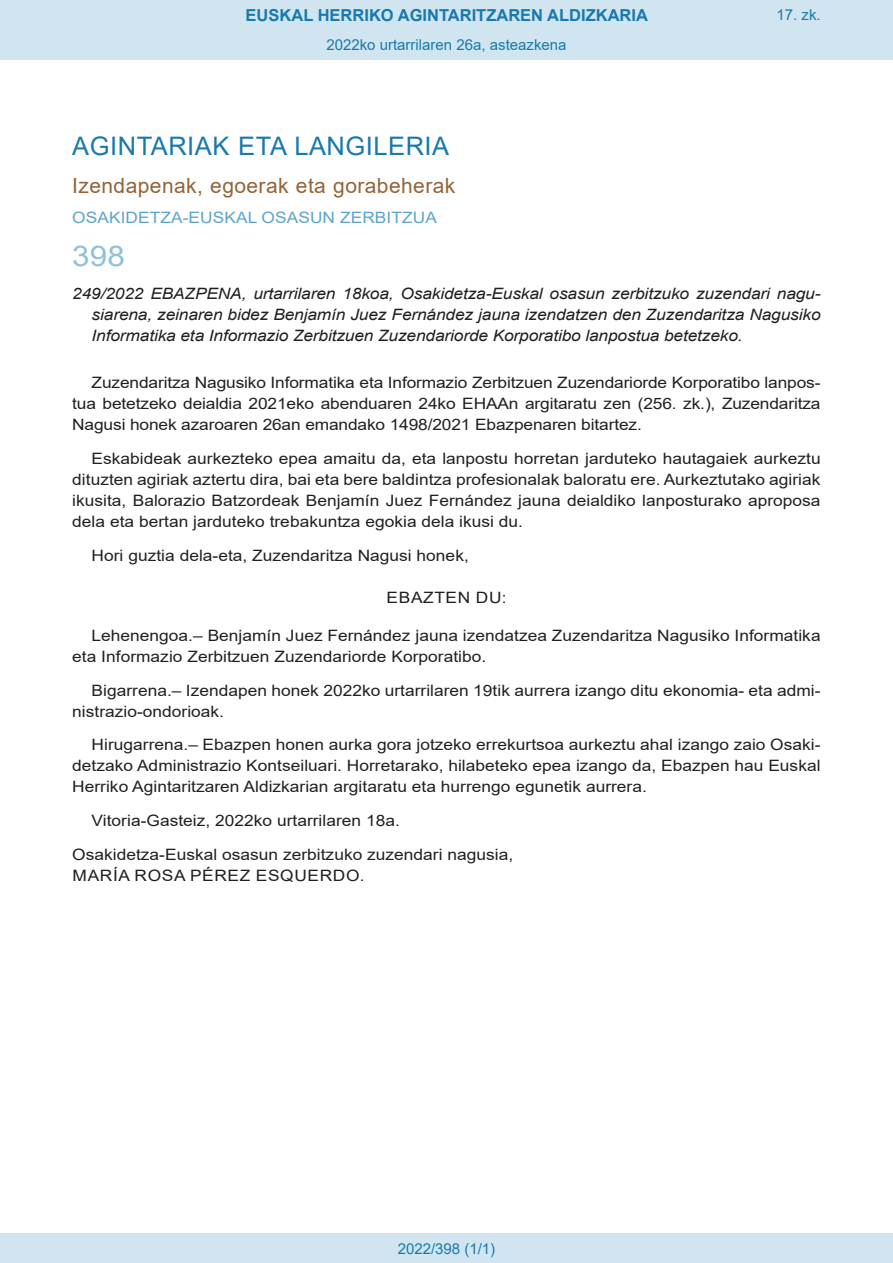
<style>
.page{position:relative;width:893px;height:1263px;background:#fff}
.page>*{position:absolute;margin:0;border:0;box-sizing:border-box;transform-origin:0 0}
.BOPVOrden{font:28.5px "Arial";color:#90c0db;scale:1.11 1}
.BOPVSeccion{font:25.5px "Arial";letter-spacing:.02em;color:#1879ad}
.BOPVSubseccion{font:21px "Arial";letter-spacing:.02em;color:#956338}
.t1{font:700 16.5px "Arial";color:#1879ad}
.BOPVDetalle{font:15.6px/21px "Arial";color:#231f20;text-align:justify;scale:1.11 1}
.BOPVTitulo{font:italic 15.6px/21px "Arial";letter-spacing:-.01em;color:#231f20;text-align:justify;scale:1.11 1}
.BOPVFirmaPuesto{font:15.6px "Arial";color:#231f20;scale:1.11 1}
.BOPVFirmaLugFec{font:15.6px "Arial";color:#231f20;scale:1.11 1}
.BOPVOrganismo{font:15.6px "Arial";letter-spacing:.005em;color:#5ea4ca;scale:1.11 1}
.BOPVFirmaNombre{font:15.6px "Arial";letter-spacing:.035em;color:#231f20;scale:1.11 1}
.BOPVClave{font:15.6px "Arial";letter-spacing:.035em;color:#231f20;scale:1.11 1}
.Paginacion_Centro{font:15px "Arial";color:#1879ad}
</style>
<div class="page">
<div style="left:0;top:0;width:893px;height:60px;background:#d0e5f0"></div>
<div style="left:0;top:1233px;width:893px;height:30px;background:#d0e5f0"></div>
<p class="t1" style="left:246px;top:3px;width:404px">EUSKAL HERRIKO AGINTARITZAREN ALDIZKARIA</p>
<p class="Paginacion_Centro" style="left:326px;top:35px;width:242px">2022ko urtarrilaren 26a, asteazkena</p>
<p class="Paginacion_Centro" style="left:776px;top:5px;width:46px">17. zk.</p>
<p class="BOPVSeccion" style="left:72px;top:128px;width:378px">AGINTARIAK ETA LANGILERIA</p>
<p class="BOPVSubseccion" style="left:72px;top:171px;width:385px">Izendapenak, egoerak eta gorabeherak</p>
<p class="BOPVOrganismo" style="left:72px;top:207px;width:330px">OSAKIDETZA-EUSKAL OSASUN ZERBITZUA</p>
<p class="BOPVOrden" style="left:72px;top:236px;width:49px">398</p>
<p class="BOPVTitulo" style="left:92px;top:284px;width:658px;text-indent:-19px">249/2022 EBAZPENA, urtarrilaren 18koa, Osakidetza-Euskal osasun zerbitzuko zuzendari nagu&shy;siarena, zeinaren bidez Benjamín Juez Fernández jauna izendatzen den Zuzendaritza Nagusiko Informatika eta Informazio Zerbitzuen Zuzendariorde Korporatibo lanpostua betetzeko.</p>
<p class="BOPVDetalle" style="left:72px;top:372px;width:676px;text-indent:19px">Zuzendaritza Nagusiko Informatika eta Informazio Zerbitzuen Zuzendariorde Korporatibo lanpos&shy;tua betetzeko deialdia 2021eko abenduaren 24ko EHAAn argitaratu zen (256. zk.), Zuzendaritza Nagusi honek azaroaren 26an emandako 1498/2021 Ebazpenaren bitartez.</p>
<p class="BOPVDetalle" style="left:72px;top:448px;width:676px;text-indent:19px">Eskabideak aurkezteko epea amaitu da, eta lanpostu horretan jarduteko hautagaiek aurkeztu dituzten agiriak aztertu dira, bai eta bere baldintza profesionalak baloratu ere. Aurkeztutako agiriak ikusita, Balorazio Batzordeak Benjamín Juez Fernández jauna deialdiko lanposturako aproposa dela eta bertan jarduteko trebakuntza egokia dela ikusi du.</p>
<p class="BOPVDetalle" style="left:92px;top:544px;width:341px">Hori guztia dela-eta, Zuzendaritza Nagusi honek,</p>
<p class="BOPVClave" style="left:387px;top:586px;width:110px">EBAZTEN DU:</p>
<p class="BOPVDetalle" style="left:72px;top:625px;width:676px;text-indent:19px">Lehenengoa.– Benjamín Juez Fernández jauna izendatzea Zuzendaritza Nagusiko Informatika eta Informazio Zerbitzuen Zuzendariorde Korporatibo.</p>
<p class="BOPVDetalle" style="left:72px;top:679px;width:676px;text-indent:19px">Bigarrena.– Izendapen honek 2022ko urtarrilaren 19tik aurrera izango ditu ekonomia- eta admi&shy;nistrazio-ondorioak.</p>
<p class="BOPVDetalle" style="left:72px;top:734px;width:676px;text-indent:19px">Hirugarrena.– Ebazpen honen aurka gora jotzeko errekurtsoa aurkeztu ahal izango zaio Osaki&shy;detzako Administrazio Kontseiluari. Horretarako, hilabeteko epea izango da, Ebazpen hau Euskal Herriko Agintaritzaren Aldizkarian argitaratu eta hurrengo egunetik aurrera.</p>
<p class="BOPVFirmaLugFec" style="left:92px;top:810px;width:279px">Vitoria-Gasteiz, 2022ko urtarrilaren 18a.</p>
<p class="BOPVFirmaPuesto" style="left:72px;top:843px;width:399px">Osakidetza-Euskal osasun zerbitzuko zuzendari nagusia,</p>
<p class="BOPVFirmaNombre" style="left:73px;top:864px;width:265px">MARÍA ROSA PÉREZ ESQUERDO.</p>
<p class="Paginacion_Centro" style="left:398px;top:1238px;width:99px">2022/398 (1/1)</p>
</div>
